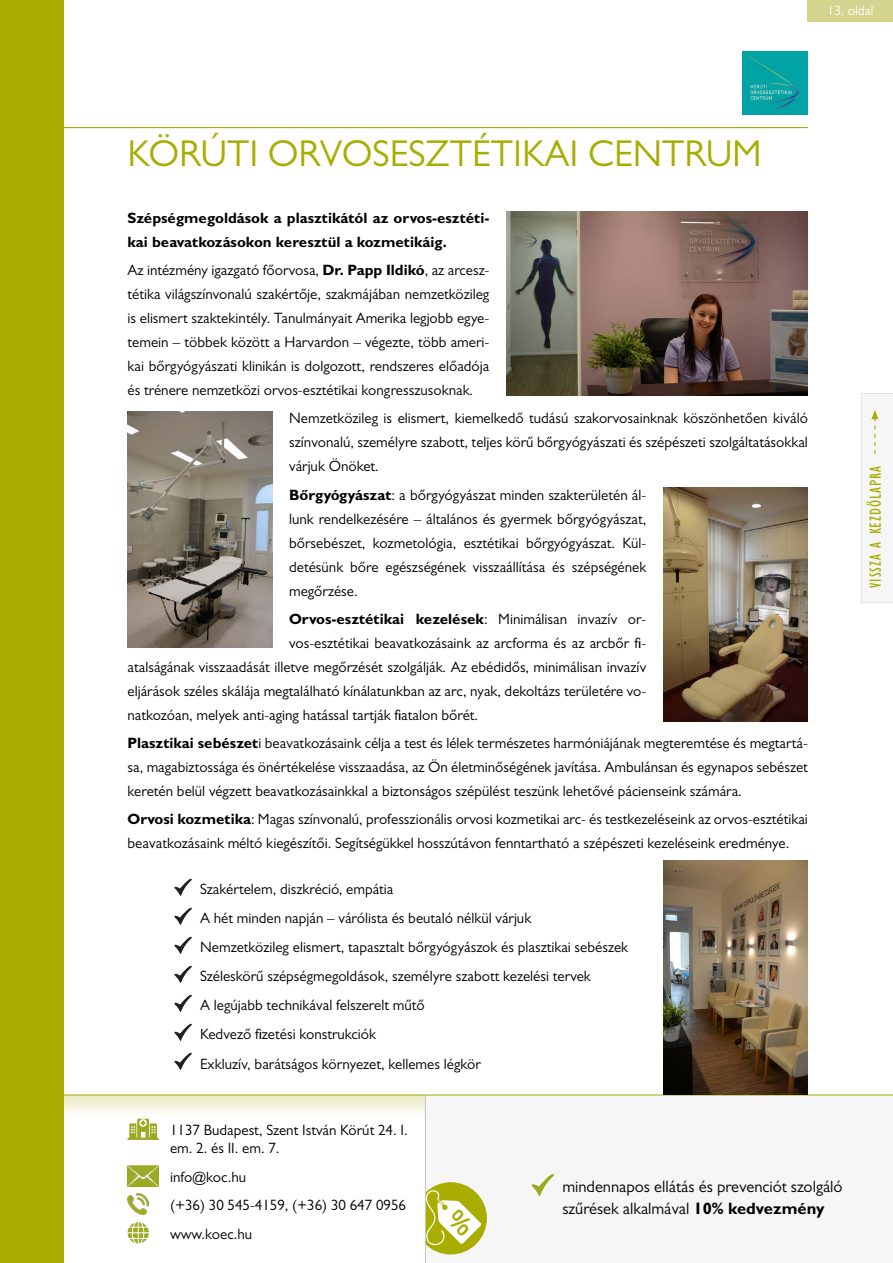
<style>
.page{position:relative;width:893px;height:1263px;background:#fff}
.page>*{position:absolute;margin:0;border:0;box-sizing:border-box;transform-origin:0 0}
.t1{font:37.5px "Gill Sans MT Pro";color:#a8ad00}
.t2{font:16.5px/22.5px "Gill Sans MT Pro";color:#000}
.t3{font:condensed 16.5px "Gill Sans MT Pro";letter-spacing:.06em;color:#a8ad00}
.t4{font:15px/24px "Gill Sans MT Pro";color:#000;text-align:justify}
.t5{font:700 15px/24px "Gill Sans MT Pro";color:#000}
.t6{font:13.5px "Gill Sans MT Pro";color:#fff}
.s1{font-weight:700}
.s2{font-weight:400}
</style>
<div class="page">
<svg style="left:64px;top:1096px;width:361px;height:19px"></svg>
<div style="left:425px;top:1095px;width:468px;height:168px;background:#f6f6f6"></div>
<div style="left:0;top:0;width:64px;height:1263px;background:#a8ad00"></div>
<hr style="left:61px;top:127px;width:747px;height:1px;background:#a8ad00">
<div style="left:415px;top:1182px;width:72px;height:72px;background:#a8ad00;border-radius:50%"></div>
<svg style="left:426px;top:1189px;width:56px;height:57px"></svg>
<div style="left:861px;top:393px;width:32px;height:210px;background:#f6f6f6"></div>
<div style="left:408px;top:1176px;width:17px;height:72px;background:#fff"></div>
<hr style="left:425px;top:1095px;width:1px;height:168px;background:#c6c7c8">
<hr style="left:64px;top:1095px;width:829px;height:1px;background:#a8ad00">
<div style="left:808px;top:0;width:85px;height:21px;background:#d3d48d"></div>
<img style="left:743px;top:51px;width:65px;height:64px">
<svg style="left:174px;top:879px;width:18px;height:17px"></svg>
<svg style="left:174px;top:908px;width:18px;height:17px"></svg>
<svg style="left:174px;top:937px;width:18px;height:17px"></svg>
<svg style="left:174px;top:966px;width:18px;height:17px"></svg>
<svg style="left:174px;top:995px;width:18px;height:17px"></svg>
<svg style="left:174px;top:1024px;width:18px;height:17px"></svg>
<svg style="left:174px;top:1053px;width:18px;height:17px"></svg>
<svg style="left:128px;top:1119px;width:31px;height:21px"></svg>
<img style="left:128px;top:1165px;width:30px;height:21px">
<img style="left:128px;top:1194px;width:21px;height:21px">
<svg style="left:128px;top:1222px;width:21px;height:21px"></svg>
<svg style="left:531px;top:1174px;width:23px;height:22px"></svg>
<img style="left:506px;top:212px;width:302px;height:184px">
<img style="left:663px;top:861px;width:145px;height:234px">
<img style="left:663px;top:488px;width:145px;height:234px">
<img style="left:128px;top:412px;width:144px;height:236px">
<p class="t6" style="left:828px;top:3px;width:47px">13. oldal</p>
<h1 class="t1" style="left:128px;top:131px;width:636px">KÖRÚTI ORVOSESZTÉTIKAI CENTRUM</h1>
<p class="t5" style="left:128px;top:205px;width:363px">Szépségmegoldások a plasztikától az orvos-esztéti&shy;kai beavatkozásokon keresztül a kozmetikáig.</p>
<p class="t4" style="left:128px;top:258px;width:363px">Az intézmény igazgató főorvosa, <span class="s1">Dr. Papp Ildikó</span>, az arcesz&shy;tétika világszínvonalú szakértője, szakmájában nemzetközileg is elismert szaktekintély. Tanulmányait Amerika legjobb egye&shy;temein – többek között a Harvardon – végezte, több ameri&shy;kai bőrgyógyászati klinikán is dolgozott, rendszeres előadója és trénere nemzetközi orvos-esztétikai kongresszusoknak.</p>
<p class="t4" style="left:289px;top:406px;width:520px">Nemzetközileg is elismert, kiemelkedő tudású szakorvosainknak köszönhetően kiváló színvonalú, személyre szabott, teljes körű bőrgyógyászati és szépészeti szolgáltatásokkal várjuk Önöket.</p>
<p class="t4" style="left:289px;top:482px;width:359px"><span class="s1">Bőrgyógyászat</span>: a bőrgyógyászat minden szakterületén ál&shy;lunk rendelkezésére – általános és gyermek bőrgyógyászat, bőrsebészet, kozmetológia, esztétikai bőrgyógyászat. Kül&shy;detésünk bőre egészségének visszaállítása és szépségének megőrzése.</p>
<p class="t5" style="left:289px;top:606px;width:359px">Orvos-esztétikai kezelések<span class="s2">: Minimálisan invazív or-</span></p>
<p class="t4" style="left:289px;top:631px;width:359px">vos-esztétikai beavatkozásaink az arcforma és az arcbőr fi-</p>
<p class="t4" style="left:128px;top:655px;width:520px">atalságának visszaadását illetve megőrzését szolgálják. Az ebédidős, minimálisan invazív</p>
<p class="t4" style="left:128px;top:679px;width:520px">eljárások széles skálája megtalálható kínálatunkban az arc, nyak, dekoltázs területére vo-</p>
<p class="t4" style="left:128px;top:703px;width:352px">natkozóan, melyek anti-aging hatással tartják fiatalon bőrét.</p>
<p class="t4" style="left:128px;top:731px;width:682px"><span class="s1">Plasztikai sebészet</span>i beavatkozásaink célja a test és lélek természetes harmóniájának megteremtése és megtartá&shy;sa, magabiztossága és önértékelése visszaadása, az Ön életminőségének javítása. Ambulánsan és egynapos sebészet keretén belül végzett beavatkozásainkkal a biztonságos szépülést teszünk lehetővé pácienseink számára.</p>
<p class="t4" style="left:128px;top:807px;width:682px"><span class="s1">Orvosi kozmetika</span>: Magas színvonalú, professzionális orvosi kozmetikai arc- és testkezeléseink az orvos-esztétikai beavatkozásaink méltó kiegészítői. Segítségükkel hosszútávon fenntartható a szépészeti kezeléseink eredménye.</p>
<p class="t4" style="left:200px;top:875px;width:430px;line-height:29px;text-align:left">Szakértelem, diszkréció, empátia<br>A hét minden napján – várólista és beutaló nélkül várjuk<br>Nemzetközileg elismert, tapasztalt bőrgyógyászok és plasztikai sebészek Széleskörű szépségmegoldások, személyre szabott kezelési tervek<br>A legújabb technikával felszerelt műtő<br>Kedvező fizetési konstrukciók<br>Exkluzív, barátságos környezet, kellemes légkör</p>
<p class="t3" style="left:866px;top:588px;width:124px;rotate:-90deg">VISSZA A KEZDŐLAPRA</p>
<p class="t4" style="left:170px;top:1121px;width:239px;line-height:18px">1137 Budapest, Szent István Körút 24. I. em. 2. és II. em. 7.</p>
<p class="t4" style="left:170px;top:1162px;width:237px;line-height:28.5px;text-align:left">info@koc.hu<br>(+36) 30 545-4159, (+36) 30 647 0956 www.koec.hu</p>
<p class="t2" style="left:562px;top:1175px;width:282px">mindennapos ellátás és prevenciót szolgáló szűrések alkalmával <span class="s1">10% kedvezmény</span></p>
</div>
